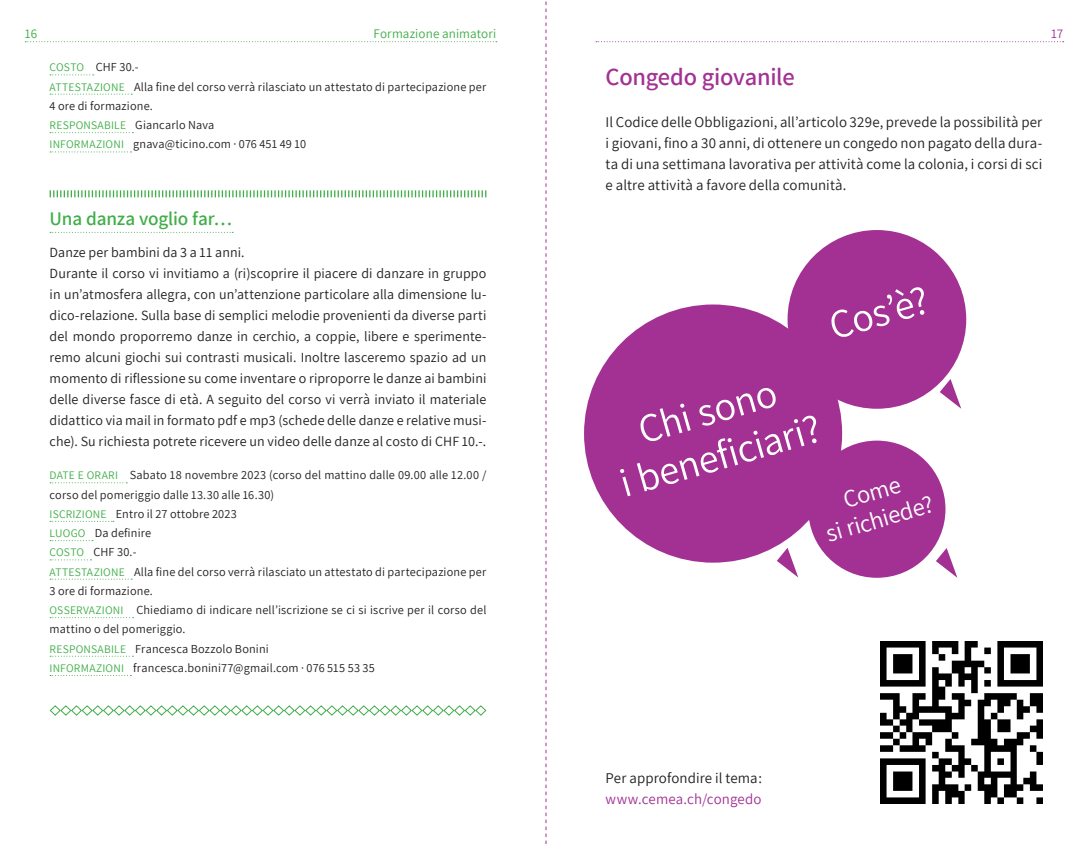
<style>
.page{position:relative;width:1092px;height:844px;background:#fff}
.page>*{position:absolute;margin:0;border:0;box-sizing:border-box;transform-origin:0 0}
.t1{font:40.43px "Assistant";color:#fff}
.t2{font:600 24.5px "Assistant";letter-spacing:-.01em;color:#a23193}
.t3{font:24.5px "Assistant";color:#fff}
.t4{font:600 19.25px "Assistant";letter-spacing:-.005em;color:#40ae49}
.t5{font:14.88px/21px "Assistant";letter-spacing:.01em;color:#231f20;text-align:justify}
.t6{font:14.88px "Assistant";letter-spacing:.01em;color:#a23193}
.t7{font:14px/21px "Assistant";letter-spacing:.005em;color:#231f20;text-align:justify}
.t8{font:13.12px "Assistant";letter-spacing:.01em;color:#40ae49}
.t9{font:13.12px "Assistant";color:#a23193}
.t10{font:12.25px/19.2px "Assistant";letter-spacing:.015em;color:#231f20}
.s1{font-size:11.55px;color:#40ae49}
</style>
<div class="page">
<svg style="left:545px;top:1px;width:1px;height:842px"></svg>
<svg style="left:596px;top:41px;width:467px;height:1px"></svg>
<svg style="left:25px;top:41px;width:472px;height:1px"></svg>
<svg style="left:50px;top:74px;width:44px;height:1px"></svg>
<svg style="left:50px;top:94px;width:82px;height:1px"></svg>
<svg style="left:50px;top:132px;width:83px;height:1px"></svg>
<svg style="left:50px;top:151px;width:81px;height:1px"></svg>
<svg style="left:50px;top:190px;width:436px;height:7px"></svg>
<svg style="left:50px;top:232px;width:183px;height:1px"></svg>
<svg style="left:50px;top:482px;width:77px;height:1px"></svg>
<svg style="left:50px;top:520px;width:64px;height:1px"></svg>
<svg style="left:50px;top:540px;width:43px;height:1px"></svg>
<svg style="left:50px;top:559px;width:41px;height:1px"></svg>
<svg style="left:50px;top:578px;width:82px;height:1px"></svg>
<svg style="left:50px;top:617px;width:83px;height:1px"></svg>
<svg style="left:50px;top:655px;width:83px;height:1px"></svg>
<svg style="left:49px;top:705px;width:438px;height:11px"></svg>
<div style="left:787px;top:230px;width:179px;height:178px;background:#a23193;border-radius:50%"></div>
<div style="left:584px;top:304px;width:258px;height:258px;background:#a23193;border-radius:50%"></div>
<svg style="left:939px;top:379px;width:22px;height:29px"></svg>
<svg style="left:777px;top:548px;width:21px;height:29px"></svg>
<div style="left:808px;top:440px;width:137px;height:137px;background:#a23193;border-radius:50%"></div>
<svg style="left:936px;top:548px;width:21px;height:29px"></svg>
<img style="left:880px;top:641px;width:162px;height:161px">
<p class="t8" style="left:25px;top:25px;width:14px">16</p>
<p class="t8" style="left:373px;top:25px;width:124px">Formazione animatori</p>
<p class="t9" style="left:1051px;top:25px;width:13px">17</p>
<p class="t10" style="left:50px;top:57px;width:91px"><span class="s1">COSTO</span> CHF 30.-</p>
<p class="t10" style="left:50px;top:76px;width:438px"><span class="s1">ATTESTAZIONE</span> Alla fine del corso verrà rilasciato un attestato di partecipazione per<br>4 ore di formazione.</p>
<p class="t10" style="left:50px;top:115px;width:166px"><span class="s1">RESPONSABILE</span> Giancarlo Nava</p>
<p class="t10" style="left:50px;top:134px;width:258px"><span class="s1">INFORMAZIONI</span> gnava@ticino.com · 076 451 49 10</p>
<p class="t2" style="left:605px;top:60px;width:191px">Congedo giovanile</p>
<p class="t5" style="left:605px;top:110px;width:438px">Il Codice delle Obbligazioni, all’articolo 329e, prevede la possibilità per i giovani, fino a 30 anni, di ottenere un congedo non pagato della dura&shy;ta di una settimana lavorativa per attività come la colonia, i corsi di sci e altre attività a favore della comunità.</p>
<p class="t4" style="left:50px;top:206px;width:184px">Una danza voglio far…</p>
<p class="t7" style="left:50px;top:241px;width:196px">Danze per bambini da 3 a 11 anni.</p>
<p class="t7" style="left:50px;top:262px;width:438px">Durante il corso vi invitiamo a (ri)scoprire il piacere di danzare in gruppo in un’atmosfera allegra, con un’attenzione particolare alla dimensione lu&shy;dico-relazione. Sulla base di semplici melodie provenienti da diverse parti del mondo proporremo danze in cerchio, a coppie, libere e sperimente&shy;remo alcuni giochi sui contrasti musicali. Inoltre lasceremo spazio ad un momento di riflessione su come inventare o riproporre le danze ai bambini delle diverse fasce di età. A seguito del corso vi verrà inviato il materiale didattico via mail in formato pdf e mp3 (schede delle danze e relative musi&shy;che). Su richiesta potrete ricevere un video delle danze al costo di CHF 10.-.</p>
<p class="t10" style="left:50px;top:465px;width:438px"><span class="s1">DATE E ORARI</span> Sabato 18 novembre 2023 (corso del mattino dalle 09.00 alle 12.00 / corso del pomeriggio dalle 13.30 alle 16.30)</p>
<p class="t10" style="left:50px;top:503px;width:189px"><span class="s1">ISCRIZIONE</span> Entro il 27 ottobre 2023</p>
<p class="t10" style="left:50px;top:522px;width:103px"><span class="s1">LUOGO</span> Da definire</p>
<p class="t10" style="left:50px;top:542px;width:88px"><span class="s1">COSTO</span> CHF 30.-</p>
<p class="t10" style="left:50px;top:561px;width:438px"><span class="s1">ATTESTAZIONE</span> Alla fine del corso verrà rilasciato un attestato di partecipazione per<br>3 ore di formazione.</p>
<p class="t10" style="left:50px;top:599px;width:438px"><span class="s1">OSSERVAZIONI</span> Chiediamo di indicare nell’iscrizione se ci si iscrive per il corso del mattino o del pomeriggio.</p>
<p class="t10" style="left:50px;top:638px;width:221px"><span class="s1">RESPONSABILE</span> Francesca Bozzolo Bonini</p>
<p class="t10" style="left:50px;top:657px;width:327px"><span class="s1">INFORMAZIONI</span> francesca.bonini77@gmail.com · 076 515 53 35</p>
<p class="t1" style="left:822px;top:300px;width:103px;rotate:-16deg">Cos’è?</p>
<p class="t1" style="left:631px;top:404px;width:144px;rotate:-16deg">Chi sono</p>
<p class="t1" style="left:613px;top:457px;width:208px;rotate:-16deg">i benefi ciari?</p>
<p class="t3" style="left:839px;top:484px;width:60px;rotate:-16deg">Come</p>
<p class="t3" style="left:822px;top:518px;width:112px;rotate:-16deg">si richiede?</p>
<p class="t5" style="left:605px;top:766px;width:158px">Per approfondire il tema:</p>
<p class="t6" style="left:605px;top:788px;width:157px">www.cemea.ch/congedo</p>
</div>
